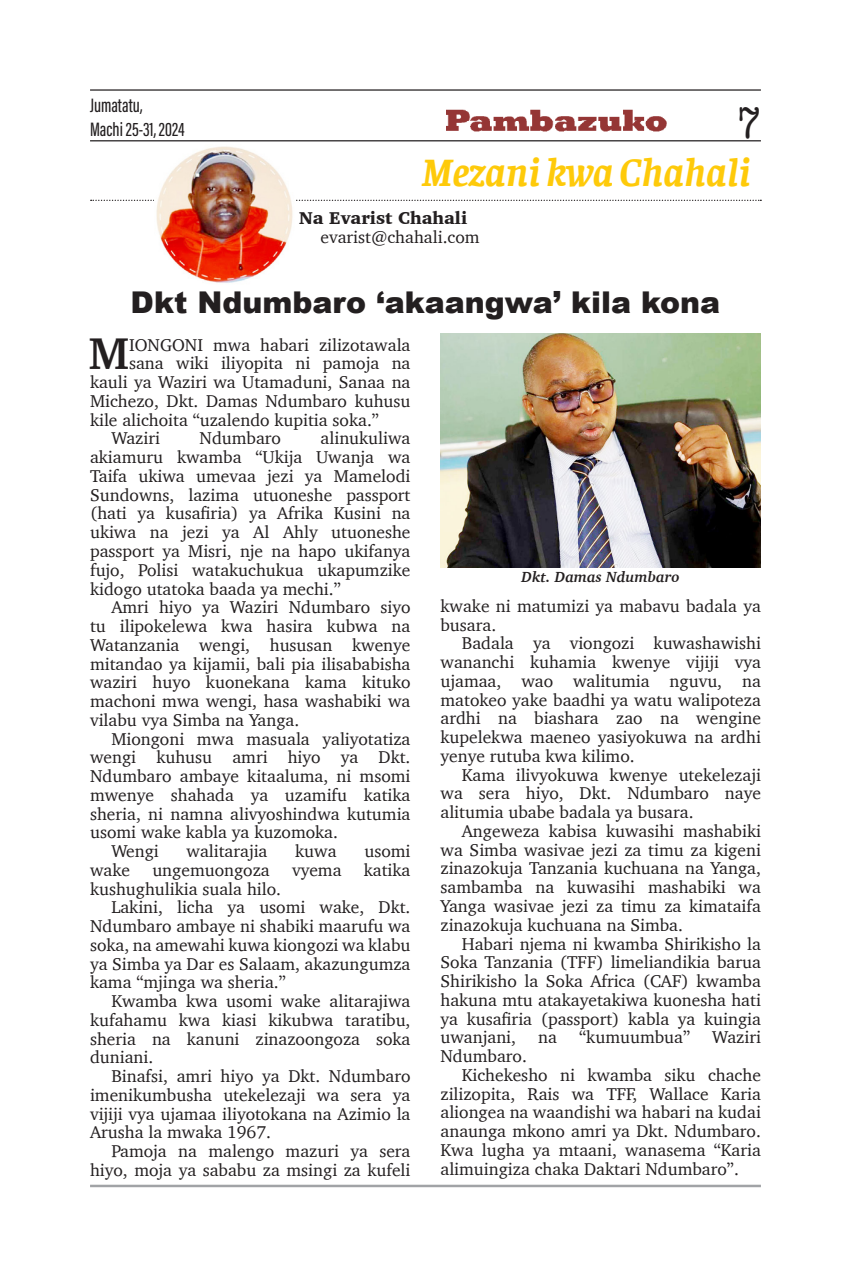
<style>
.page{position:relative;width:851px;height:1276px;background:#fff}
.page>*{position:absolute;margin:0;border:0;box-sizing:border-box;transform-origin:0 0}
.t1{font:700 45.5px "Charter";color:#231f20}
.t2{font:45px "American Typewriter";color:#231f20;scale:.84 1}
.t3{font:italic 700 40px "Faustina";color:#feca0a}
.t4{font:900 30px "Arial";color:#231f20}
.t5{font:20px/24px "Acumin Variable Concept";color:#231f20}
.t6{font:17.5px/18.8px "Charter";color:#231f20;text-align:justify}
.t7{font:900 17.5px "Charter";color:#231f20}
.t8{font:italic 700 15px "Charter";color:#231f20}
</style>
<div class="page">
<hr style="left:90px;top:89px;width:670px;height:2px;background:#231f20">
<hr style="left:90px;top:140px;width:670px;height:1px;background:#231f20">
<hr style="left:90px;top:1184px;width:670px;height:3px;background:#a1a3a6">
<svg style="left:91px;top:200px;width:670px;height:1px"></svg>
<img style="left:446px;top:109px;width:220px;height:23px">
<img style="left:154px;top:146px;width:140px;height:137px">
<img style="left:440px;top:333px;width:320px;height:234px">
<p class="t5" style="left:90px;top:92px;width:96px">Jumatatu,<br>Machi 25-31, 2024</p>
<h2 class="t2" style="left:736px;top:88px;width:30px">7</h2>
<p class="t3" style="left:422px;top:144px;width:330px">Mezani kwa Chahali</p>
<p class="t7" style="left:299px;top:207px;width:170px">Na Evarist Chahali</p>
<p class="t6" style="left:320px;top:227px;width:161px">evarist@chahali.com</p>
<p class="t4" style="left:131px;top:281px;width:591px">Dkt Ndumbaro ‘akaangwa’ kila kona</p>
<p class="t1" style="left:89px;top:314px;width:42px">M</p>
<p class="t6" style="left:129px;top:335px;width:283px">IONGONI mwa habari zilizotawala</p>
<p class="t6" style="left:129px;top:354px;width:283px">sana wiki iliyopita ni pamoja na</p>
<p class="t6" style="left:90px;top:372px;width:322px">kauli ya Waziri wa Utamaduni, Sanaa na</p>
<p class="t6" style="left:90px;top:391px;width:322px">Michezo, Dkt. Damas Ndumbaro kuhusu</p>
<p class="t6" style="left:90px;top:410px;width:290px">kile alichoita “uzalendo kupitia soka.”</p>
<p class="t6" style="left:111px;top:429px;width:50px">Waziri</p>
<p class="t6" style="left:199px;top:429px;width:83px">Ndumbaro</p>
<p class="t6" style="left:90px;top:429px;width:322px;text-indent:230px">alinukuliwa akiamuru kwamba “Ukija Uwanja wa Taifa ukiwa umevaa jezi ya Mamelodi Sundowns, lazima utuoneshe passport (hati ya kusafiria) ya Afrika Kusini na ukiwa na jezi ya Al Ahly utuoneshe passport ya Misri, nje na hapo ukifanya fujo, Polisi watakuchukua ukapumzike kidogo utatoka baada ya mechi.”</p>
<p class="t6" style="left:90px;top:597px;width:322px;text-indent:21px">Amri hiyo ya Waziri Ndumbaro siyo tu ilipokelewa kwa hasira kubwa na Watanzania wengi, hususan kwenye mitandao ya kijamii, bali pia ilisababisha waziri huyo kuonekana kama kituko machoni mwa wengi, hasa washabiki wa vilabu vya Simba na Yanga.</p>
<p class="t6" style="left:90px;top:729px;width:322px;text-indent:21px">Miongoni mwa masuala yaliyotatiza wengi kuhusu amri hiyo ya Dkt.<br>Ndumbaro ambaye kitaaluma, ni msomi mwenye shahada ya uzamifu katika sheria, ni namna alivyoshindwa kutumia usomi wake kabla ya kuzomoka.</p>
<p class="t6" style="left:111px;top:841px;width:49px">Wengi</p>
<p class="t6" style="left:186px;top:841px;width:82px">walitarajia</p>
<p class="t6" style="left:295px;top:841px;width:43px">kuwa</p>
<p class="t6" style="left:364px;top:841px;width:48px">usomi</p>
<p class="t6" style="left:90px;top:860px;width:42px">wake</p>
<p class="t6" style="left:152px;top:860px;width:119px">ungemuongoza</p>
<p class="t6" style="left:292px;top:860px;width:51px">vyema</p>
<p class="t6" style="left:364px;top:860px;width:48px">katika</p>
<p class="t6" style="left:90px;top:879px;width:192px">kushughulikia suala hilo.</p>
<p class="t6" style="left:90px;top:897px;width:322px;text-indent:21px">Lakini, licha ya usomi wake, Dkt.<br>Ndumbaro ambaye ni shabiki maarufu wa soka, na amewahi kuwa kiongozi wa klabu ya Simba ya Dar es Salaam, akazungumza kama “mjinga wa sheria.”</p>
<p class="t6" style="left:90px;top:991px;width:322px;text-indent:21px">Kwamba kwa usomi wake alitarajiwa kufahamu kwa kiasi kikubwa taratibu, sheria na kanuni zinazoongoza soka duniani.</p>
<p class="t6" style="left:90px;top:1066px;width:322px;text-indent:21px">Binafsi, amri hiyo ya Dkt. Ndumbaro imenikumbusha utekelezaji wa sera ya vijiji vya ujamaa iliyotokana na Azimio la Arusha la mwaka 1967.</p>
<p class="t6" style="left:90px;top:1141px;width:322px;text-align:right">Pamoja na malengo mazuri ya sera hiyo, moja ya sababu za msingi za kufeli</p>
<p class="t8" style="left:521px;top:564px;width:160px">Dkt. Damas Ndumbaro</p>
<p class="t6" style="left:440px;top:596px;width:322px">kwake ni matumizi ya mabavu badala ya busara.</p>
<p class="t6" style="left:440px;top:634px;width:322px;text-indent:21px">Badala ya viongozi kuwashawishi wananchi kuhamia kwenye vijiji vya ujamaa, wao walitumia nguvu, na matokeo yake baadhi ya watu walipoteza ardhi na biashara zao na wengine kupelekwa maeneo yasiyokuwa na ardhi yenye rutuba kwa kilimo.</p>
<p class="t6" style="left:440px;top:765px;width:322px;text-indent:21px">Kama ilivyokuwa kwenye utekelezaji wa sera hiyo, Dkt. Ndumbaro naye alitumia ubabe badala ya busara.</p>
<p class="t6" style="left:440px;top:821px;width:322px;text-indent:21px">Angeweza kabisa kuwasihi mashabiki wa Simba wasivae jezi za timu za kigeni zinazokuja Tanzania kuchuana na Yanga, sambamba na kuwasihi mashabiki wa Yanga wasivae jezi za timu za kimataifa zinazokuja kuchuana na Simba.</p>
<p class="t6" style="left:440px;top:934px;width:322px;text-indent:21px">Habari njema ni kwamba Shirikisho la Soka Tanzania (TFF) limeliandikia barua Shirikisho la Soka Africa (CAF) kwamba hakuna mtu atakayetakiwa kuonesha hati ya kusafiria (passport) kabla ya kuingia uwanjani,</p>
<p class="t6" style="left:538px;top:1027px;width:20px">na</p>
<p class="t6" style="left:579px;top:1027px;width:112px">“kumuumbua”</p>
<p class="t6" style="left:712px;top:1027px;width:50px">Waziri</p>
<p class="t6" style="left:440px;top:1046px;width:88px">Ndumbaro.</p>
<p class="t6" style="left:440px;top:1065px;width:322px;text-indent:21px">Kichekesho ni kwamba siku chache zilizopita, Rais wa TFF, Wallace Karia aliongea na waandishi wa habari na kudai anaunga mkono amri ya Dkt. Ndumbaro.<br>Kwa lugha ya mtaani, wanasema “Karia alimuingiza chaka Daktari Ndumbaro”.</p>
</div>
